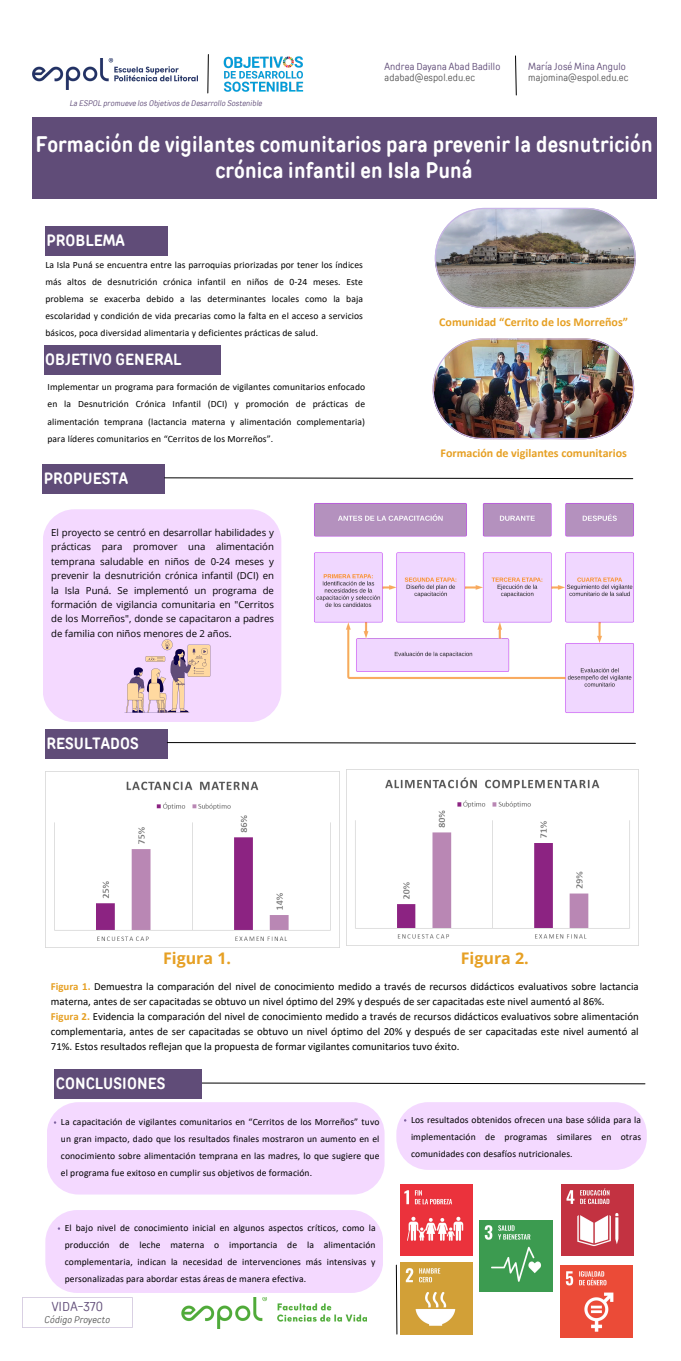
<style>
.page{position:relative;width:681px;height:1361px;background:#fff}
.page>*{position:absolute;margin:0;border:0;box-sizing:border-box;transform-origin:0 0}
.t1{font:700 22px/26.1px "TT Rounds Condensed";letter-spacing:.01em;color:#fff;text-align:center}
.t2{font:700 16px "TT Rounds Condensed";letter-spacing:.01em;color:#fff}
.t3{font:700 16px "Open Sans";color:#e6a024}
.t4{font:12.8px "TT Rounds Condensed";letter-spacing:.01em;color:#604c78}
.t5{font:700 12px "Calibri";color:#e6a024}
.t6{font:10.84px/15px "Calibri";color:#000;text-align:justify}
.t7{font:10.8px/15px "Calibri";color:#000}
.t8{font:10px/11.7px "TT Rounds Condensed";letter-spacing:.01em;color:#604c78}
.t9{font:10px/11.7px "TT Rounds Condensed";letter-spacing:.01em;color:#595959}
.t10{font:9.6px/17.1px "Calibri";letter-spacing:.01em;color:#000;text-align:justify}
.t11{font:9.6px/14.4px "Open Sans";color:#000;text-align:justify}
.t12{font:italic 9.6px "TT Rounds Condensed";letter-spacing:.01em;color:#595959}
.t13{font:italic 8px "TT Rounds Condensed";letter-spacing:.01em;color:#604c78}
.s1{color:#595959}
.s2{color:#604c78}
.s3{font-weight:700;color:#e6a024}
</style>
<div class="page">
<div style="left:32px;top:117px;width:623px;height:82px;background:#604c78"></div>
<div style="left:45px;top:226px;width:122px;height:30px;background:#604c78"></div>
<div style="left:44px;top:345px;width:176px;height:29px;background:#604c78"></div>
<div style="left:43px;top:464px;width:122px;height:30px;background:#604c78"></div>
<svg style="left:164px;top:477px;width:469px;height:2px"></svg>
<div style="left:45px;top:729px;width:122px;height:29px;background:#604c78"></div>
<svg style="left:167px;top:742px;width:468px;height:2px"></svg>
<svg style="left:515px;top:55px;width:1px;height:41px"></svg>
<div style="left:45px;top:1210px;width:338px;height:83px;background:#f4d9ff;border-radius:32px"></div>
<div style="left:396px;top:1102px;width:250px;height:68px;background:#f4d9ff;border-radius:32px"></div>
<div style="left:47px;top:1102px;width:337px;height:92px;background:#f4d9ff;border-radius:32px"></div>
<svg style="left:202px;top:1082px;width:443px;height:2px"></svg>
<div style="left:55px;top:1069px;width:147px;height:29px;background:#604c78"></div>
<img style="left:479px;top:1220px;width:73px;height:72px">
<svg style="left:207px;top:54px;width:1px;height:39px"></svg>
<svg style="left:396px;top:1265px;width:1px;height:69px"></svg>
<img style="left:223px;top:56px;width:81px;height:36px">
<svg style="left:22px;top:1297px;width:110px;height:30px"></svg>
<img style="left:32px;top:58px;width:165px;height:31px">
<img style="left:400px;top:1184px;width:72px;height:72px">
<img style="left:400px;top:1262px;width:72px;height:72px">
<img style="left:561px;top:1184px;width:71px;height:72px">
<img style="left:181px;top:1298px;width:186px;height:30px">
<img style="left:560px;top:1265px;width:72px;height:72px">
<div style="left:43px;top:509px;width:238px;height:213px;background:#f4d9ff;border-radius:32px"></div>
<svg style="left:124px;top:639px;width:86px;height:74px"></svg>
<img style="left:432px;top:338px;width:201px;height:101px">
<svg style="left:434px;top:208px;width:201px;height:100px;background:#a09e9e"></svg>
<img style="left:346px;top:770px;width:284px;height:175px">
<img style="left:45px;top:771px;width:294px;height:176px">
<img style="left:314px;top:503px;width:320px;height:210px">
<p class="t13" style="left:70px;top:98px;width:194px">La ESPOL promueve los Objetivos de Desarrollo Sostenible</p>
<p class="t8" style="left:384px;top:60px;width:117px">Andrea Dayana Abad Badillo <span class="s1">adabad@espol.edu.ec</span></p>
<h3 class="t9" style="left:528px;top:60px;width:102px"><span class="s2">María José Mina Angulo </span>majomina@espol.edu.ec</h3>
<p class="t1" style="left:35px;top:131px;width:618px">Formación de vigilantes comunitarios para prevenir la desnutrición crónica infantil en Isla Puná</p>
<p class="t2" style="left:46px;top:231px;width:80px">PROBLEMA</p>
<h3 class="t10" style="left:45px;top:257px;width:319px">La Isla Puná se encuentra entre las parroquias priorizadas por tener los índices más altos de desnutrición crónica infantil en niños de 0-24 meses. Este problema se exacerba debido a las determinantes locales como la baja escolaridad y condición de vida precarias como la falta en el acceso a servicios básicos, poca diversidad alimentaria y deficientes prácticas de salud.</h3>
<p class="t2" style="left:45px;top:350px;width:138px">OBJETIVO GENERAL</p>
<h5 class="t10" style="left:47px;top:379px;width:319px">Implementar un programa para formación de vigilantes comunitarios enfocado en la Desnutrición Crónica Infantil (DCI) y promoción de prácticas de alimentación temprana (lactancia materna y alimentación complementaria) para líderes comunitarios en “Cerritos de los Morreños”.</h5>
<h6 class="t2" style="left:44px;top:469px;width:85px">PROPUESTA</h6>
<h6 class="t11" style="left:51px;top:525px;width:224px">El proyecto se centró en desarrollar habilidades y prácticas para promover una alimentación temprana saludable en niños de 0-24 meses y prevenir la desnutrición crónica infantil (DCI) en la Isla Puná. Se implementó un programa de formación de vigilancia comunitaria en "Cerritos de los Morreños", donde se capacitaron a padres de familia con niños menores de 2 años.</h6>
<h6 class="t2" style="left:46px;top:734px;width:94px">RESULTADOS</h6>
<p class="t5" style="left:439px;top:317px;width:190px">Comunidad “Cerrito de los Morreños”</p>
<p class="t5" style="left:440px;top:448px;width:188px">Formación de vigilantes comunitarios</p>
<p class="t3" style="left:163px;top:946px;width:69px">Figura 1.</p>
<p class="t3" style="left:460px;top:946px;width:69px">Figura 2.</p>
<p class="t7" style="left:51px;top:980px;width:589px"><span class="s3">Figura 1.</span> Demuestra la comparación del nivel de conocimiento medido a través de recursos didácticos evaluativos sobre lactancia materna, antes de ser capacitadas se obtuvo un nivel óptimo del 29% y después de ser capacitadas este nivel aumentó al 86%.</p>
<p class="t6" style="left:51px;top:1010px;width:589px"><span class="s3">Figura 2.</span> Evidencia la comparación del nivel de conocimiento medido a través de recursos didácticos evaluativos sobre alimentación complementaria, antes de ser capacitadas se obtuvo un nivel óptimo del 20% y después de ser capacitadas este nivel aumentó al 71%. Estos resultados reflejan que la propuesta de formar vigilantes comunitarios tuvo éxito.</p>
<h1 class="t2" style="left:56px;top:1074px;width:111px">CONCLUSIONES</h1>
<p class="t10" style="left:61px;top:1114px;width:320px">La capacitación de vigilantes comunitarios en “Cerritos de los Morreños” tuvo un gran impacto, dado que los resultados finales mostraron un aumento en el conocimiento sobre alimentación temprana en las madres, lo que sugiere que el programa fue exitoso en cumplir sus objetivos de formación.</p>
<p class="t10" style="left:65px;top:1220px;width:312px">El bajo nivel de conocimiento inicial en algunos aspectos críticos, como la producción de leche materna o importancia de la alimentación complementaria, indican la necesidad de intervenciones más intensivas y personalizadas para abordar estas áreas de manera efectiva.</p>
<h6 class="t4" style="left:52px;top:1298px;width:53px">VIDA-370</h6>
<h6 class="t12" style="left:45px;top:1314px;width:67px">Código Proyecto</h6>
<h2 class="t10" style="left:411px;top:1112px;width:231px">Los resultados obtenidos ofrecen una base sólida para la implementación de programas similares en otras comunidades con desafíos nutricionales.</h2>
</div>
